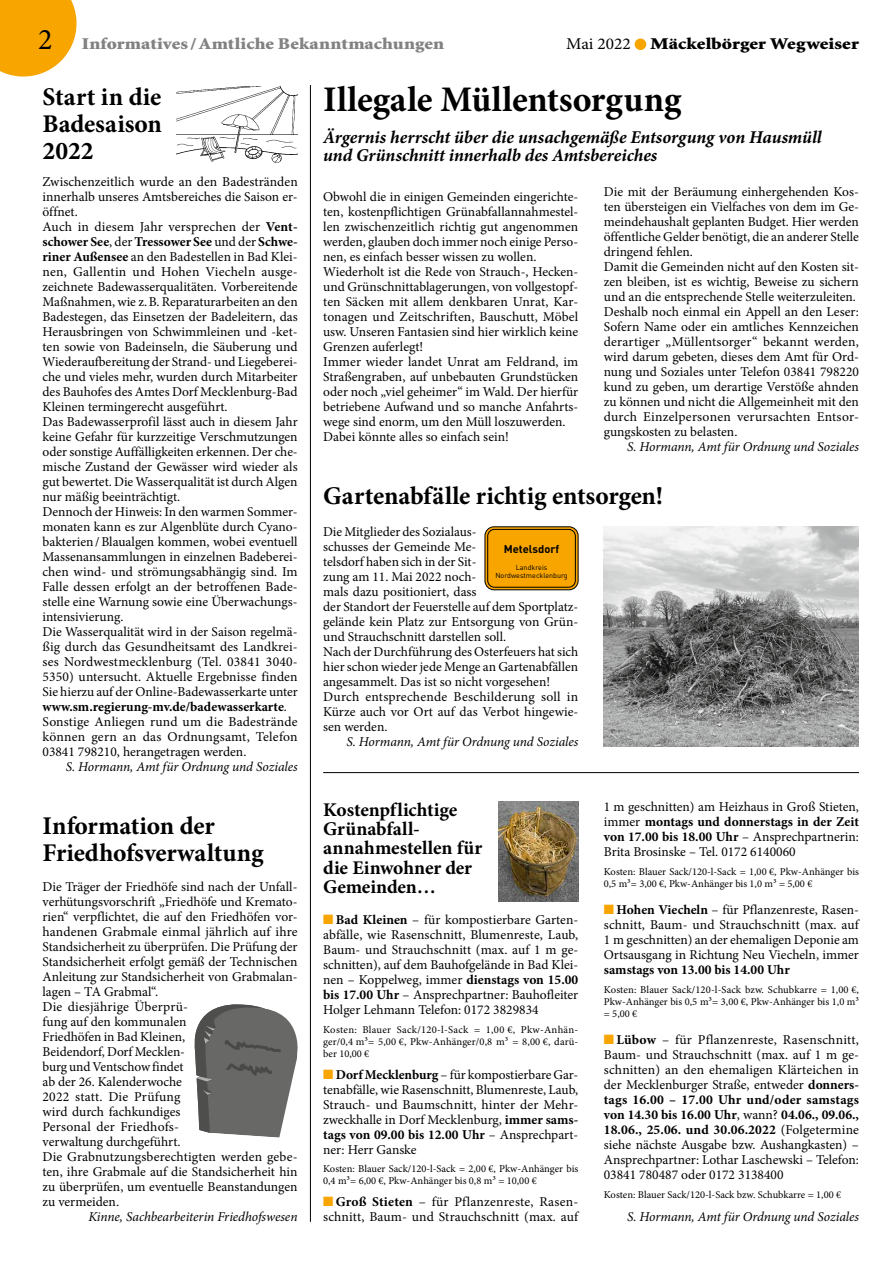
<style>
.page{position:relative;width:893px;height:1263px;background:#fff}
.page>*{position:absolute;margin:0;border:0;box-sizing:border-box;transform-origin:0 0}
.t1{font:700 36px "Minion Pro";letter-spacing:-.005em;color:#000}
.t2{font:30px "Minion Pro";color:#000}
.t3{font:700 25.5px/27px "Minion Pro";letter-spacing:-.005em;color:#000;text-align:justify}
.t4{font:700 19.35px/19.4px "Minion Pro";letter-spacing:-.005em;color:#000}
.t5{font:italic 700 18px/18px "Minion Pro";letter-spacing:-.005em;color:#000}
.t6{font:900 16.5px "Minion Std";letter-spacing:.005em;color:#818281;scale:1.16 1}
.t7{font:900 16.5px "Minion Std";color:#000;scale:1.3 1}
.t8{font:13.5px/15px "Minion Pro";color:#000}
.t9{font:italic 13.5px "Minion Pro";letter-spacing:-.01em;color:#000}
.t10{font:700 13.5px "Minion Pro";color:#000}
.t11{font:700 11.1px "DIN Pro";color:#000}
.t12{font:10.5px/11.9px "Minion Pro";color:#000;text-align:justify}
.t13{font:7.2px/7.9px "DIN Pro";color:#000;text-align:center}
.s1{font-family:"Minion Pro";font-weight:400}
.s2{font-weight:700}
.s3{color:#f8a500}
</style>
<div class="page">
<svg style="left:0;top:0;width:77px;height:77px"></svg>
<div style="left:635px;top:39px;width:11px;height:11px;background:#f8a500;border-radius:50%"></div>
<div style="left:485px;top:527px;width:93px;height:63px;background:#f8a500;border-radius:9px"></div>
<div style="left:485px;top:527px;width:93px;height:63px;border:1px solid #000;border-radius:9px"></div>
<div style="left:487px;top:529px;width:89px;height:59px;border:1px solid #000;border-radius:7px"></div>
<img style="left:499px;top:801px;width:79px;height:101px">
<img style="left:176px;top:87px;width:122px;height:76px">
<img style="left:604px;top:527px;width:255px;height:219px">
<svg style="left:194px;top:1004px;width:104px;height:133px"></svg>
<hr style="left:310px;top:85px;width:1px;height:1137px;background:#000">
<hr style="left:323px;top:772px;width:536px;height:1px;background:#000">
<h2 class="t2" style="left:38px;top:19px;width:16px">2</h2>
<p class="t7" style="left:566px;top:36px;width:227px"><span class="s1">Mai 2022</span> Mäckelbörger Wegweiser</p>
<p class="t6" style="left:82px;top:35px;width:314px">Informatives/Amtliche Bekanntmachungen</p>
<h3 class="t3" style="left:43px;top:83px;width:121px">Start in die Badesaison 2022</h3>
<h1 class="t1" style="left:323px;top:74px;width:360px">Illegale Müllentsorgung</h1>
<h3 class="t5" style="left:323px;top:128px;width:500px">Ärgernis herrscht über die unsachgemäße Entsorgung von Hausmüll und Grünschnitt innerhalb des Amtsbereiches</h3>
<p class="t8" style="left:43px;top:174px;width:257px">Zwischenzeitlich wurde an den Badestränden innerhalb unseres Amtsbereiches die Saison er&shy;öffnet.<br>Auch in diesem Jahr versprechen der <span class="s2">Vent&shy;schower See</span>, der <span class="s2">Tressower See</span> und der <span class="s2">Schwe&shy;riner Außensee</span> an den Badestellen in Bad Klei&shy;nen, Gallentin und Hohen Viecheln ausge&shy;zeichnete Badewasserqualitäten. Vorbereitende Maßnahmen, wie z.B. Reparaturarbeiten an den Badestegen, das Einsetzen der Badeleitern, das Herausbringen von Schwimmleinen und -ket&shy;ten sowie von Badeinseln, die Säuberung und Wiederaufbereitung der Strand- und Liegeberei&shy;che und vieles mehr, wurden durch Mitarbeiter des Bauhofes des Amtes Dorf Mecklenburg-Bad Kleinen termingerecht ausgeführt.<br>Das Badewasserprofil lässt auch in diesem Jahr keine Gefahr für kurzzeitige Verschmutzungen oder sonstige Auffälligkeiten erkennen. Der che&shy;mische Zustand der Gewässer wird wieder als gut bewertet. Die Wasserqualität ist durch Algen nur mäßig beeinträchtigt.<br>Dennoch der Hinweis: In den warmen Sommer&shy;monaten kann es zur Algenblüte durch Cyano&shy;bakterien/Blaualgen kommen, wobei eventuell Massenansammlungen in einzelnen Badeberei&shy;chen wind- und strömungsabhängig sind. Im Falle dessen erfolgt an der betroffenen Bade&shy;stelle eine Warnung sowie eine Überwachungs&shy;intensivierung.<br>Die Wasserqualität wird in der Saison regelmä&shy;ßig durch das Gesundheitsamt des Landkrei&shy;ses Nordwestmecklenburg (Tel. 03841 3040- 5350) untersucht. Aktuelle Ergebnisse finden Sie hierzu auf der Online-Badewasserkarte unter <span class="s2">www.sm.regierung-mv.de/badewasserkarte</span>.<br>Sonstige Anliegen rund um die Badestrände können gern an das Ordnungsamt, Telefon 03841 798210, herangetragen werden.</p>
<p class="t9" style="left:66px;top:757px;width:233px">S. Hormann, Amt für Ordnung und Soziales</p>
<h3 class="t3" style="left:43px;top:812px;width:223px">Information der<br>Friedhofsverwaltung</h3>
<p class="t8" style="left:43px;top:879px;width:257px">Die Träger der Friedhöfe sind nach der Unfall&shy;verhütungsvorschrift „Friedhöfe und Kremato&shy;rien“ verpflichtet, die auf den Friedhöfen vor&shy;handenen Grabmale einmal jährlich auf ihre Standsicherheit zu überprüfen. Die Prüfung der Standsicherheit erfolgt gemäß der Technischen Anleitung zur Standsicherheit von Grabmalan&shy;lagen – TA Grabmal“.<br>Die diesjährige Überprü-<br>fung auf den kommunalen<br>Friedhöfen in Bad Kleinen,<br>Beidendorf, Dorf Mecklen-<br>burg und Ventschow findet<br>ab der 26. Kalenderwoche<br>2022 statt. Die Prüfung<br>wird durch fachkundiges<br>Personal der Friedhofs-<br>verwaltung durchgeführt.<br>Die Grabnutzungsberechtigten werden gebe&shy;ten, ihre Grabmale auf die Standsicherheit hin zu überprüfen, um eventuelle Beanstandungen zu vermeiden.</p>
<p class="t9" style="left:89px;top:1207px;width:210px">Kinne, Sachbearbeiterin Friedhofswesen</p>
<p class="t8" style="left:323px;top:189px;width:257px">Obwohl die in einigen Gemeinden eingerichte&shy;ten, kostenpflichtigen Grünabfallannahmestel&shy;len zwischenzeitlich richtig gut angenommen werden, glauben doch immer noch einige Perso&shy;nen, es einfach besser wissen zu wollen.<br>Wiederholt ist die Rede von Strauch-, Hecken&shy;und Grünschnittablagerungen, von vollgestopf&shy;ten Säcken mit allem denkbaren Unrat, Kar&shy;tonagen und Zeitschriften, Bauschutt, Möbel usw. Unseren Fantasien sind hier wirklich keine Grenzen auferlegt!<br>Immer wieder landet Unrat am Feldrand, im Straßengraben, auf unbebauten Grundstücken oder noch „viel geheimer“ im Wald. Der hierfür betriebene Aufwand und so manche Anfahrts&shy;wege sind enorm, um den Müll loszuwerden.<br>Dabei könnte alles so einfach sein!</p>
<p class="t8" style="left:604px;top:184px;width:257px">Die mit der Beräumung einhergehenden Kos&shy;ten übersteigen ein Vielfaches von dem im Ge&shy;meindehaushalt geplanten Budget. Hier werden öffentliche Gelder benötigt, die an anderer Stelle dringend fehlen.<br>Damit die Gemeinden nicht auf den Kosten sit&shy;zen bleiben, ist es wichtig, Beweise zu sichern und an die entsprechende Stelle weiterzuleiten.<br>Deshalb noch einmal ein Appell an den Leser:<br>Sofern Name oder ein amtliches Kennzeichen derartiger „Müllentsorger“ bekannt werden, wird darum gebeten, dieses dem Amt für Ord&shy;nung und Soziales unter Telefon 03841 798220 kund zu geben, um derartige Verstöße ahnden zu können und nicht die Allgemeinheit mit den durch Einzelpersonen verursachten Entsor&shy;gungskosten zu belasten.</p>
<p class="t9" style="left:627px;top:437px;width:233px">S. Hormann, Amt für Ordnung und Soziales</p>
<h3 class="t3" style="left:323px;top:482px;width:341px">Gartenabfälle richtig entsorgen!</h3>
<p class="t8" style="left:323px;top:525px;width:257px">Die Mitglieder des Sozialaus-<br>schusses der Gemeinde Me-<br>telsdorf haben sich in der Sit-<br>zung am 11. Mai 2022 noch-<br>mals dazu positioniert, dass<br>der Standort der Feuerstelle auf dem Sportplatz&shy;gelände kein Platz zur Entsorgung von Grün&shy;und Strauchschnitt darstellen soll.<br>Nach der Durchführung des Osterfeuers hat sich hier schon wieder jede Menge an Gartenabfällen angesammelt. Das ist so nicht vorgesehen!<br>Durch entsprechende Beschilderung soll in Kürze auch vor Ort auf das Verbot hingewie&shy;sen werden.</p>
<p class="t9" style="left:346px;top:733px;width:233px">S. Hormann, Amt für Ordnung und Soziales</p>
<p class="t11" style="left:504px;top:541px;width:57px">Metelsdorf</p>
<p class="t13" style="left:495px;top:563px;width:74px">Landkreis<br>Nordwestmecklenburg</p>
<h3 class="t4" style="left:323px;top:799px;width:161px">Kostenpflichtige<br>Grünabfall&shy;annahmestellen für die Einwohner der<br>Gemeinden…</h3>
<p class="t8" style="left:323px;top:912px;width:257px;text-align:justify"><span class="s3">■</span> <span class="s2">Bad Kleinen</span> – für kompostierbare Garten&shy;abfälle, wie Rasenschnitt, Blumenreste, Laub, Baum- und Strauchschnitt (max. auf 1 m ge&shy;schnitten), auf dem Bauhofgelände in Bad Klei&shy;nen – Koppelweg, immer <span class="s2">dienstags von 15.00 bis 17.00 Uhr</span> – Ansprechpartner: Bauhofleiter Holger Lehmann Telefon: 0172 3829834</p>
<p class="t12" style="left:323px;top:1024px;width:257px">Kosten: Blauer Sack/120-l-Sack = 1,00 €, Pkw-Anhän&shy;ger/0,4 m³= 5,00 €, Pkw-Anhänger/0,8 m³ = 8,00 €, darü&shy;ber 10,00 €</p>
<p class="t8" style="left:323px;top:1067px;width:257px;text-align:justify"><span class="s3">■</span> <span class="s2">Dorf Mecklenburg</span> – für kompostierbare Gar&shy;tenabfälle, wie Rasenschnitt, Blumenreste, Laub, Strauch- und Baumschnitt, hinter der Mehr&shy;zweckhalle in Dorf Mecklenburg, <span class="s2">immer sams&shy;tags von 09.00 bis 12.00 Uhr</span> – Ansprechpart&shy;ner: Herr Ganske</p>
<p class="t12" style="left:323px;top:1163px;width:257px">Kosten: Blauer Sack/120-l-Sack = 2,00 €, Pkw-Anhänger bis<br>0,4 m³= 6,00 €, Pkw-Anhänger bis 0,8 m³ = 10,00 €</p>
<p class="t8" style="left:323px;top:1194px;width:257px"><span class="s3">■</span> <span class="s2">Groß Stieten</span> – für Pflanzenreste, Rasen&shy;schnitt, Baum- und Strauchschnitt (max. auf</p>
<p class="t8" style="left:604px;top:799px;width:257px;text-align:justify">1 m geschnitten) am Heizhaus in Groß Stieten, immer <span class="s2">montags und donnerstags in der Zeit von 17.00 bis 18.00 Uhr</span> – Ansprechpartnerin:<br>Brita Brosinske – Tel. 0172 6140060</p>
<p class="t12" style="left:604px;top:866px;width:257px">Kosten: Blauer Sack/120-l-Sack = 1,00 €, Pkw-Anhänger bis<br>0,5 m³= 3,00 €, Pkw-Anhänger bis 1,0 m³ = 5,00 €</p>
<p class="t8" style="left:604px;top:902px;width:257px;text-align:justify"><span class="s3">■</span> <span class="s2">Hohen Viecheln</span> – für Pflanzenreste, Rasen&shy;schnitt, Baum- und Strauchschnitt (max. auf 1 m geschnitten) an der ehemaligen Deponie am Ortsausgang in Richtung Neu Viecheln, immer</p>
<p class="t10" style="left:604px;top:960px;width:187px">samstags von 13.00 bis 14.00 Uhr</p>
<p class="t12" style="left:604px;top:984px;width:257px">Kosten: Blauer Sack/120-l-Sack bzw. Schubkarre = 1,00 €, Pkw-Anhänger bis 0,5 m³= 3,00 €, Pkw-Anhänger bis 1,0 m³ = 5,00 €</p>
<p class="t8" style="left:604px;top:1032px;width:257px;text-align:justify"><span class="s3">■</span> <span class="s2">Lübow</span> – für Pflanzenreste, Rasenschnitt, Baum- und Strauchschnitt (max. auf 1 m ge&shy;schnitten) an den ehemaligen Klärteichen in der Mecklenburger Straße, entweder <span class="s2">donners&shy;tags 16.00 – 17.00 Uhr und/oder samstags von 14.30 bis 16.00 Uhr</span>, wann? <span class="s2">04.06., 09.06., 18.06., 25.06. und 30.06.2022</span> (Folgetermine siehe nächste Ausgabe bzw. Aushangkasten) – Ansprechpartner: Lothar Laschewski – Telefon:<br>03841 780487 oder 0172 3138400</p>
<p class="t12" style="left:604px;top:1189px;width:239px">Kosten: Blauer Sack/120-l-Sack bzw. Schubkarre = 1,00 €</p>
<p class="t9" style="left:627px;top:1207px;width:233px">S. Hormann, Amt für Ordnung und Soziales</p>
</div>
